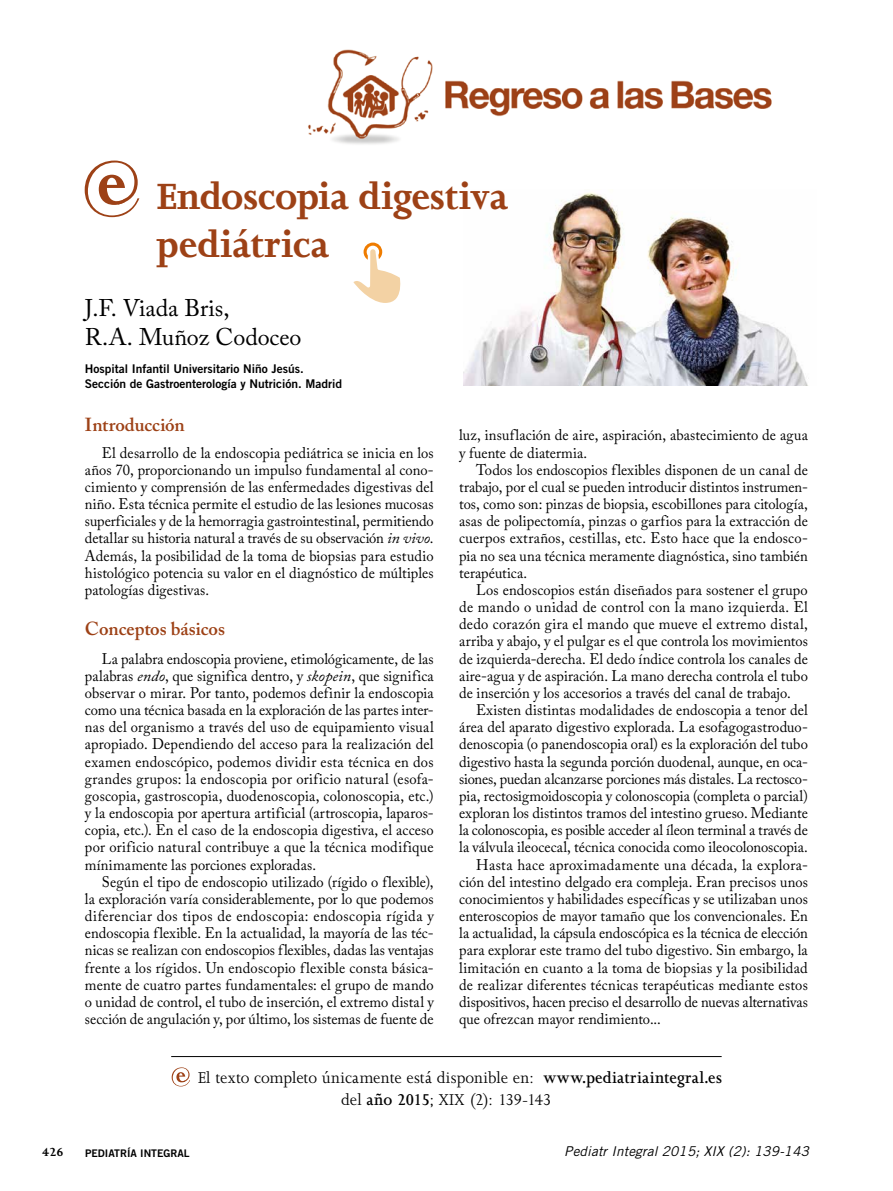
<style>
.page{position:relative;width:893px;height:1191px;background:#fff}
.page>*{position:absolute;margin:0;border:0;box-sizing:border-box;transform-origin:0 0}
.t1{font:700 42px/48px "Joanna MT Std";letter-spacing:-.005em;color:#9d4116}
.t2{font:24px/28.8px "Adobe Caslon Pro";letter-spacing:-.005em;color:#000}
.t3{font:600 18.75px "Adobe Caslon Pro";letter-spacing:-.005em;color:#9d4116}
.t4{font:18px/22.5px "Joanna MT Std";color:#000;scale:.95 1}
.t5{font:15.3px/17.1px "Adobe Caslon Pro";letter-spacing:.005em;color:#000;text-align:justify;scale:.95 1}
.t6{font:15.3px "Adobe Caslon Pro";letter-spacing:.03em;color:#000;scale:.95 1}
.t7{font:italic 13.5px "Trade Gothic";letter-spacing:.01em;color:#000}
.t8{font:700 13.5px "Joanna MT Std";color:#000}
.t9{font:12px/15px "Trade Gothic Bold Two";color:#000}
.t10{font:10.5px "Trade Gothic Bold Two";color:#000}
.s1{font-style:italic}
.s2{font-weight:600}
</style>
<div class="page">
<img style="left:463px;top:192px;width:345px;height:193px">
<img style="left:308px;top:49px;width:464px;height:95px">
<hr style="left:171px;top:1056px;width:551px;height:1px;background:#000">
<svg style="left:172px;top:1067px;width:18px;height:19px"></svg>
<svg style="left:85px;top:161px;width:54px;height:56px"></svg>
<svg style="left:353px;top:242px;width:48px;height:61px"></svg>
<h1 class="t1" style="left:157px;top:172px;width:353px">Endoscopia digestiva pediátrica</h1>
<h2 class="t2" style="left:85px;top:293px;width:218px">J.F. Viada Bris,<br>R.A. Muñoz Codoceo</h2>
<p class="t9" style="left:85px;top:360px;width:259px">Hospital Infantil Universitario Niño Jesús.<br>Sección de Gastroenterología y Nutrición. Madrid</p>
<p class="t3" style="left:85px;top:413px;width:101px">Introducción</p>
<p class="t5" style="left:85px;top:444px;width:369px;text-indent:17px">El desarrollo de la endoscopia pediátrica se inicia en los años 70, proporcionando un impulso fundamental al cono&shy;cimiento y comprensión de las enfermedades digestivas del niño. Esta técnica permite el estudio de las lesiones mucosas superficiales y de la hemorragia gastrointestinal, permitiendo detallar su historia natural a través de su observación <span class="s1">in vivo</span>.<br>Además, la posibilidad de la toma de biopsias para estudio histológico potencia su valor en el diagnóstico de múltiples patologías digestivas.</p>
<p class="t3" style="left:85px;top:617px;width:142px">Conceptos básicos</p>
<p class="t5" style="left:85px;top:650px;width:369px;text-indent:17px">La palabra endoscopia proviene, etimológicamente, de las palabras <span class="s1">endo</span>, que significa dentro, y <span class="s1">skopein</span>, que significa observar o mirar. Por tanto, podemos definir la endoscopia como una técnica basada en la exploración de las partes inter&shy;nas del organismo a través del uso de equipamiento visual apropiado. Dependiendo del acceso para la realización del examen endoscópico, podemos dividir esta técnica en dos grandes grupos: la endoscopia por orificio natural (esofa&shy;goscopia, gastroscopia, duodenoscopia, colonoscopia, etc.) y la endoscopia por apertura artificial (artroscopia, laparos&shy;copia, etc.). En el caso de la endoscopia digestiva, el acceso por orificio natural contribuye a que la técnica modifique mínimamente las porciones exploradas.</p>
<p class="t5" style="left:85px;top:873px;width:369px;text-indent:17px">Según el tipo de endoscopio utilizado (rígido o flexible), la exploración varía considerablemente, por lo que podemos diferenciar dos tipos de endoscopia: endoscopia rígida y endoscopia flexible. En la actualidad, la mayoría de las téc&shy;nicas se realizan con endoscopios flexibles, dadas las ventajas frente a los rígidos. Un endoscopio flexible consta básica&shy;mente de cuatro partes fundamentales: el grupo de mando o unidad de control, el tubo de inserción, el extremo distal y sección de angulación y, por último, los sistemas de fuente de</p>
<p class="t5" style="left:459px;top:426px;width:369px">luz, insuflación de aire, aspiración, abastecimiento de agua y fuente de diatermia.</p>
<p class="t5" style="left:459px;top:461px;width:369px;text-indent:17px">Todos los endoscopios flexibles disponen de un canal de trabajo, por el cual se pueden introducir distintos instrumen&shy;tos, como son: pinzas de biopsia, escobillones para citología, asas de polipectomía, pinzas o garfios para la extracción de cuerpos extraños, cestillas, etc. Esto hace que la endosco&shy;pia no sea una técnica meramente diagnóstica, sino también terapéutica.</p>
<p class="t5" style="left:459px;top:581px;width:369px;text-indent:17px">Los endoscopios están diseñados para sostener el grupo de mando o unidad de control con la mano izquierda. El dedo corazón gira el mando que mueve el extremo distal, arriba y abajo, y el pulgar es el que controla los movimientos de izquierda-derecha. El dedo índice controla los canales de aire-agua y de aspiración. La mano derecha controla el tubo de inserción y los accesorios a través del canal de trabajo.</p>
<p class="t5" style="left:476px;top:701px;width:351px">Existen distintas modalidades de endoscopia a tenor del</p>
<p class="t5" style="left:459px;top:718px;width:369px">área del aparato digestivo explorada. La esofagogastroduo-</p>
<p class="t5" style="left:459px;top:735px;width:369px">denoscopia (o panendoscopia oral) es la exploración del tubo</p>
<p class="t5" style="left:459px;top:752px;width:369px">digestivo hasta la segunda porción duodenal, aunque, en oca-</p>
<p class="t5" style="left:459px;top:770px;width:369px">siones, puedan alcanzarse porciones más distales. La rectosco-</p>
<p class="t5" style="left:459px;top:787px;width:369px">pia, rectosigmoidoscopia y colonoscopia (completa o parcial)</p>
<p class="t5" style="left:459px;top:804px;width:369px">exploran los distintos tramos del intestino grueso. Mediante</p>
<p class="t5" style="left:459px;top:821px;width:369px">la colonoscopia, es posible acceder al íleon terminal a través de</p>
<p class="t5" style="left:459px;top:838px;width:369px">la válvula ileocecal, técnica conocida como ileocolonoscopia.</p>
<p class="t6" style="left:476px;top:855px;width:351px">Hasta hace aproximadamente una década, la explora-</p>
<p class="t5" style="left:459px;top:873px;width:369px">ción del intestino delgado era compleja. Eran precisos unos</p>
<p class="t5" style="left:459px;top:890px;width:369px">conocimientos y habilidades específicas y se utilizaban unos</p>
<p class="t5" style="left:459px;top:907px;width:369px">enteroscopios de mayor tamaño que los convencionales. En</p>
<p class="t5" style="left:459px;top:924px;width:369px">la actualidad, la cápsula endoscópica es la técnica de elección</p>
<p class="t5" style="left:459px;top:941px;width:368px">para explorar este tramo del tubo digestivo. Sin embargo, la</p>
<p class="t5" style="left:459px;top:958px;width:369px">limitación en cuanto a la toma de biopsias y la posibilidad</p>
<p class="t5" style="left:459px;top:976px;width:368px">de realizar diferentes técnicas terapéuticas mediante estos</p>
<p class="t5" style="left:459px;top:993px;width:369px">dispositivos, hacen preciso el desarrollo de nuevas alternativas</p>
<p class="t5" style="left:459px;top:1010px;width:214px">que ofrezcan mayor rendimiento...</p>
<p class="t4" style="left:341px;top:1066px;width:402px;text-indent:-143px">El texto completo únicamente está disponible en: <span class="s2">www.pediatriaintegral.es </span>del <span class="s2">año 2015</span>; XIX (2): 139-143</p>
<p class="t8" style="left:42px;top:1144px;width:23px">426</p>
<p class="t10" style="left:85px;top:1146px;width:106px">PEDIATRÍA INTEGRAL</p>
<p class="t7" style="left:564px;top:1143px;width:246px">Pediatr Integral 2015; XIX (2): 139-143</p>
</div>
